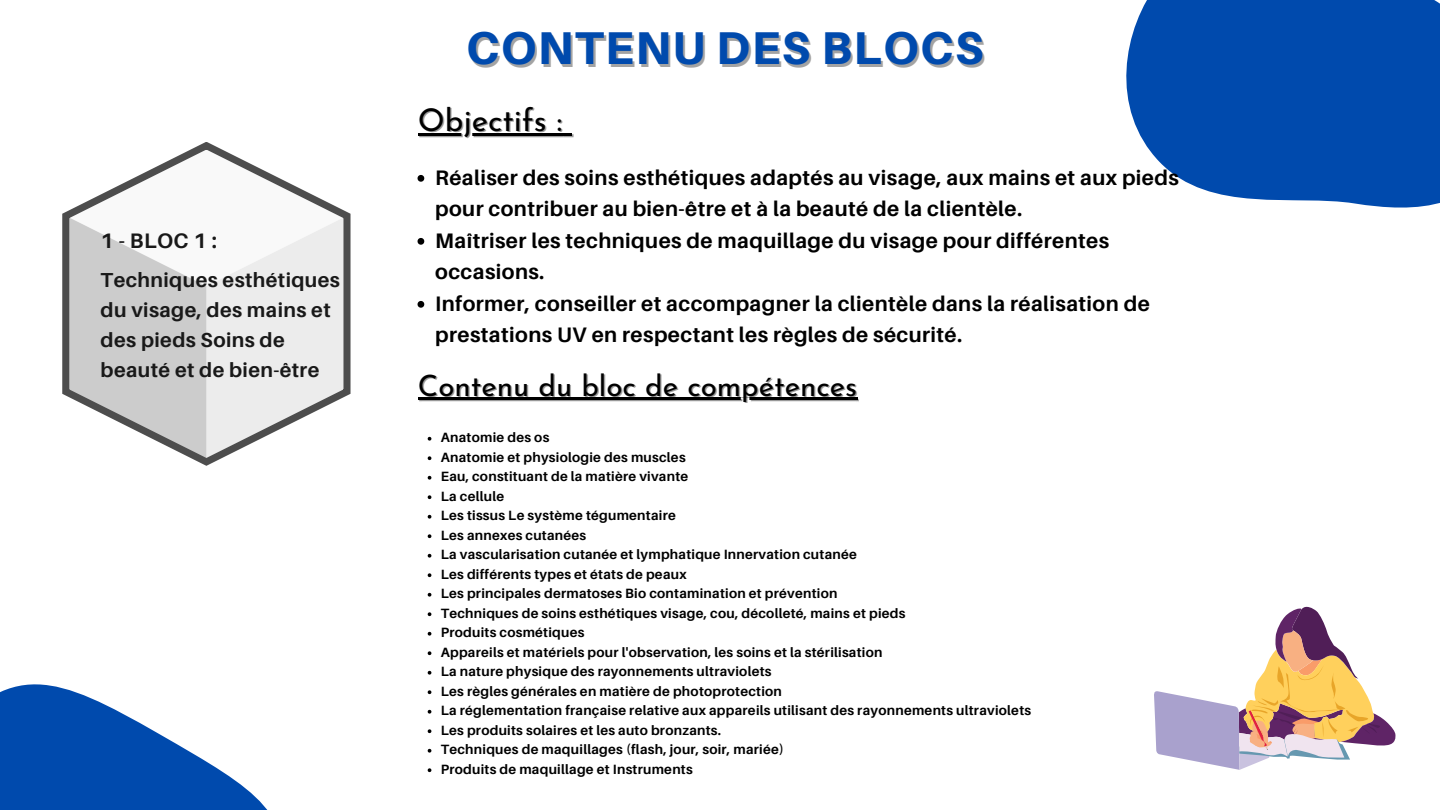
<style>
.page{position:relative;width:1440px;height:810px;background:#fff}
.page>*{position:absolute;margin:0;border:0;box-sizing:border-box;transform-origin:0 0}
.t1{font:800 46px "Aileron";letter-spacing:.03em;color:#004aad}
.t2{font:31.5px "Josefin Sans";color:#000}
.t3{font:29.5px "Josefin Sans";color:#000}
.t4{font:700 21px/31.5px "Aileron";letter-spacing:.02em;color:#000}
.t5{font:700 21px "Aileron";letter-spacing:.02em;color:#191919}
.t6{font:700 20.2px/30px "Aileron";letter-spacing:.02em;color:#191919}
.t7{font:700 13.4px/19.5px "Aileron";letter-spacing:.02em;color:#000}
</style>
<div class="page">
<img style="left:0;top:0;width:1440px;height:810px">
<hr style="left:418px;top:133px;width:144px;height:3px;background:#000">
<svg style="left:562px;top:133px;width:10px;height:3px"></svg>
<svg style="left:428px;top:437px;width:3px;height:4px"></svg>
<svg style="left:428px;top:456px;width:3px;height:4px"></svg>
<svg style="left:428px;top:476px;width:3px;height:4px"></svg>
<svg style="left:428px;top:495px;width:3px;height:4px"></svg>
<svg style="left:428px;top:515px;width:3px;height:4px"></svg>
<svg style="left:428px;top:534px;width:3px;height:4px"></svg>
<svg style="left:428px;top:554px;width:3px;height:4px"></svg>
<svg style="left:428px;top:573px;width:3px;height:4px"></svg>
<svg style="left:428px;top:593px;width:3px;height:4px"></svg>
<svg style="left:428px;top:612px;width:3px;height:4px"></svg>
<svg style="left:428px;top:632px;width:3px;height:4px"></svg>
<svg style="left:428px;top:651px;width:3px;height:4px"></svg>
<svg style="left:428px;top:671px;width:3px;height:4px"></svg>
<svg style="left:428px;top:690px;width:3px;height:4px"></svg>
<svg style="left:428px;top:710px;width:3px;height:4px"></svg>
<svg style="left:428px;top:729px;width:3px;height:4px"></svg>
<svg style="left:428px;top:749px;width:3px;height:4px"></svg>
<svg style="left:428px;top:768px;width:3px;height:4px"></svg>
<hr style="left:418px;top:398px;width:439px;height:2px;background:#000">
<svg style="left:62px;top:142px;width:289px;height:324px"></svg>
<h3 class="t5" style="left:101px;top:228px;width:118px">1-BLOC1:</h3>
<h3 class="t6" style="left:101px;top:265px;width:241px">Techniques esthétiques du visage, des mains et des pieds Soins de beauté et de bien-être</h3>
<h1 class="t1" style="left:466px;top:20px;width:519px">CONTENU DES BLOCS</h1>
<h2 class="t2" style="left:418px;top:107px;width:146px">Objectifs :</h2>
<p class="t4" style="left:435px;top:161px;width:745px">Réaliser des soins esthétiques adaptés au visage, aux mains et aux pieds pour contribuer au bien-être et à la beauté de la clientèle.<br>Maîtriser les techniques de maquillage du visage pour différentes occasions.<br>Informer, conseiller et accompagner la clientèle dans la réalisation de prestations UV en respectant les règles de sécurité.</p>
<h3 class="t3" style="left:418px;top:374px;width:441px">Contenu du bloc de compétences</h3>
<p class="t7" style="left:441px;top:427px;width:592px">Anatomie des os<br>Anatomie et physiologie des muscles<br>Eau, constituant de la matière vivante<br>La cellule<br>Les tissus Le système tégumentaire<br>Les annexes cutanées<br>La vascularisation cutanée et lymphatique Innervation cutanée<br>Les différents types et états de peaux<br>Les principales dermatoses Bio contamination et prévention<br>Techniques de soins esthétiques visage, cou, décolleté, mains et pieds<br>Produits cosmétiques<br>Appareils et matériels pour l'observation, les soins et la stérilisation<br>La nature physique des rayonnements ultraviolets<br>Les règles générales en matière de photoprotection<br>La réglementation française relative aux appareils utilisant des rayonnements ultraviolets Les produits solaires et les auto bronzants.<br>Techniques de maquillages (flash, jour, soir, mariée)<br>Produits de maquillage et Instruments</p>
</div>
